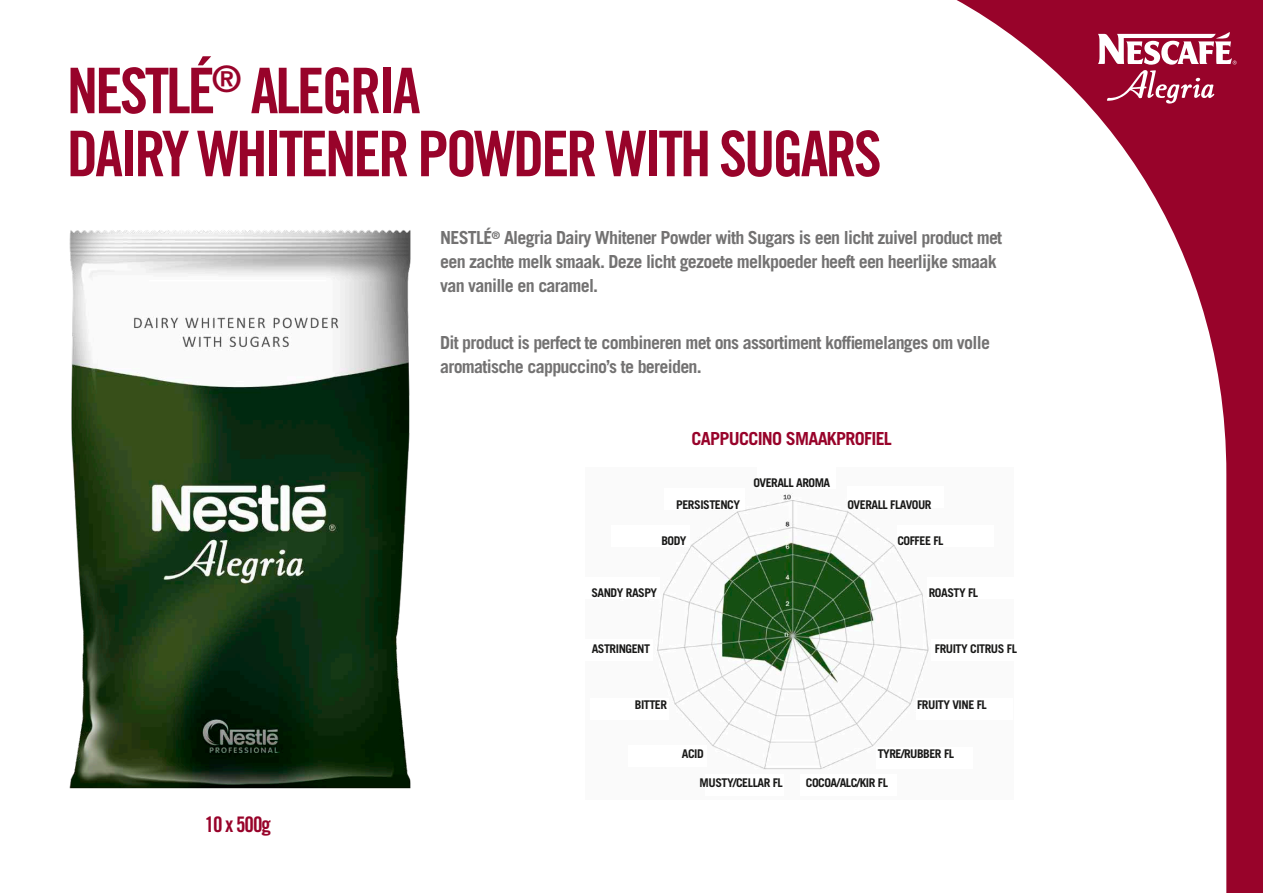
<style>
.page{position:relative;width:1263px;height:893px;background:#fff}
.page>*{position:absolute;margin:0;border:0;box-sizing:border-box;transform-origin:0 0}
.t1{font:63px/63px "Trade Gothic LT Std Bd Cn 20";letter-spacing:-.05em;color:#98032a}
.t2{font:21.45px "Trade Gothic LT Std Bd Cn 20";letter-spacing:-.05em;color:#98032a}
.t3{font:700 18px/24px "Trade Gothic";letter-spacing:-.04em;color:#737272}
.t4{font:700 18px "Trade Gothic";letter-spacing:-.04em;color:#98032a}
.t5{font:700 12px "Trade Gothic";letter-spacing:-.04em;color:#191918}
</style>
<div class="page">
<svg style="left:956px;top:0;width:307px;height:893px"></svg>
<svg style="left:1098px;top:32px;width:138px;height:72px"></svg>
<img style="left:657px;top:467px;width:356px;height:332px">
<div style="left:757px;top:467px;width:78px;height:22px;background:#fff"></div>
<div style="left:664px;top:488px;width:81px;height:21px;background:#fff"></div>
<div style="left:611px;top:525px;width:78px;height:22px;background:#fff"></div>
<div style="left:581px;top:577px;width:78px;height:22px;background:#fff"></div>
<div style="left:590px;top:698px;width:78px;height:22px;background:#fff"></div>
<div style="left:628px;top:745px;width:78px;height:21px;background:#fff"></div>
<div style="left:705px;top:774px;width:79px;height:22px;background:#fff"></div>
<div style="left:800px;top:774px;width:97px;height:22px;background:#fff"></div>
<div style="left:876px;top:747px;width:97px;height:21px;background:#fff"></div>
<div style="left:916px;top:698px;width:96px;height:22px;background:#fff"></div>
<div style="left:931px;top:639px;width:96px;height:21px;background:#fff"></div>
<div style="left:927px;top:577px;width:96px;height:21px;background:#fff"></div>
<div style="left:897px;top:525px;width:96px;height:22px;background:#fff"></div>
<div style="left:847px;top:486px;width:97px;height:22px;background:#fff"></div>
<img style="left:69px;top:230px;width:342px;height:559px">
<h1 class="t1" style="left:67px;top:59px;width:816px">NESTLé<sup>®</sup> ALEGRIA<br>DAIRY WHITENER POWDER WITH SUGARS</h1>
<p class="t3" style="left:440px;top:226px;width:564px">NESTLÉ<sup>®</sup> Alegria Dairy Whitener Powder with Sugars is een licht zuivel product met een zachte melk smaak. Deze licht gezoete melkpoeder heeft een heerlijke smaak van vanille en caramel.</p>
<p class="t3" style="left:440px;top:330px;width:551px">Dit product is perfect te combineren met ons assortiment koffiemelanges om volle aromatische cappuccino’s te bereiden.</p>
<p class="t4" style="left:692px;top:428px;width:202px">CAPPUCCINO SMAAKPROFIEL</p>
<p class="t5" style="left:753px;top:475px;width:19px">Overall</p>
<p class="t5" style="left:796px;top:475px;width:8px">aroma</p>
<p class="t5" style="left:676px;top:497px;width:13px">Persistenc</p>
<p class="t5" style="left:733px;top:497px;width:8px">y</p>
<p class="t5" style="left:661px;top:533px;width:27px">body</p>
<p class="t5" style="left:847px;top:497px;width:19px">overall</p>
<p class="t5" style="left:890px;top:497px;width:40px">flavour</p>
<p class="t5" style="left:897px;top:533px;width:7px">coffee</p>
<p class="t5" style="left:933px;top:533px;width:6px">fl</p>
<p class="t2" style="left:205px;top:812px;width:68px">10 x 500g</p>
<p class="t5" style="left:591px;top:585px;width:42px">san dy rasp</p>
<p class="t5" style="left:651px;top:585px;width:8px">y</p>
<p class="t5" style="left:592px;top:641px;width:7px">astrin</p>
<p class="t5" style="left:625px;top:641px;width:13px">gent</p>
<p class="t5" style="left:929px;top:585px;width:7px">roast</p>
<p class="t5" style="left:959px;top:585px;width:15px">y fl</p>
<p class="t5" style="left:935px;top:641px;width:42px">fruity citr</p>
<p class="t5" style="left:991px;top:641px;width:22px">us fl</p>
<p class="t5" style="left:635px;top:698px;width:13px">bitter</p>
<p class="t5" style="left:917px;top:698px;width:66px">fruity vine fl</p>
<p class="t5" style="left:682px;top:746px;width:23px">aci d</p>
<p class="t5" style="left:700px;top:776px;width:44px">musty/cellar</p>
<p class="t5" style="left:773px;top:776px;width:6px">fl</p>
<p class="t5" style="left:806px;top:776px;width:8px">cocoa</p>
<p class="t5" style="left:837px;top:776px;width:47px">/alc/kir fl</p>
<p class="t5" style="left:878px;top:746px;width:72px">tyre/rubber fl</p>
</div>
